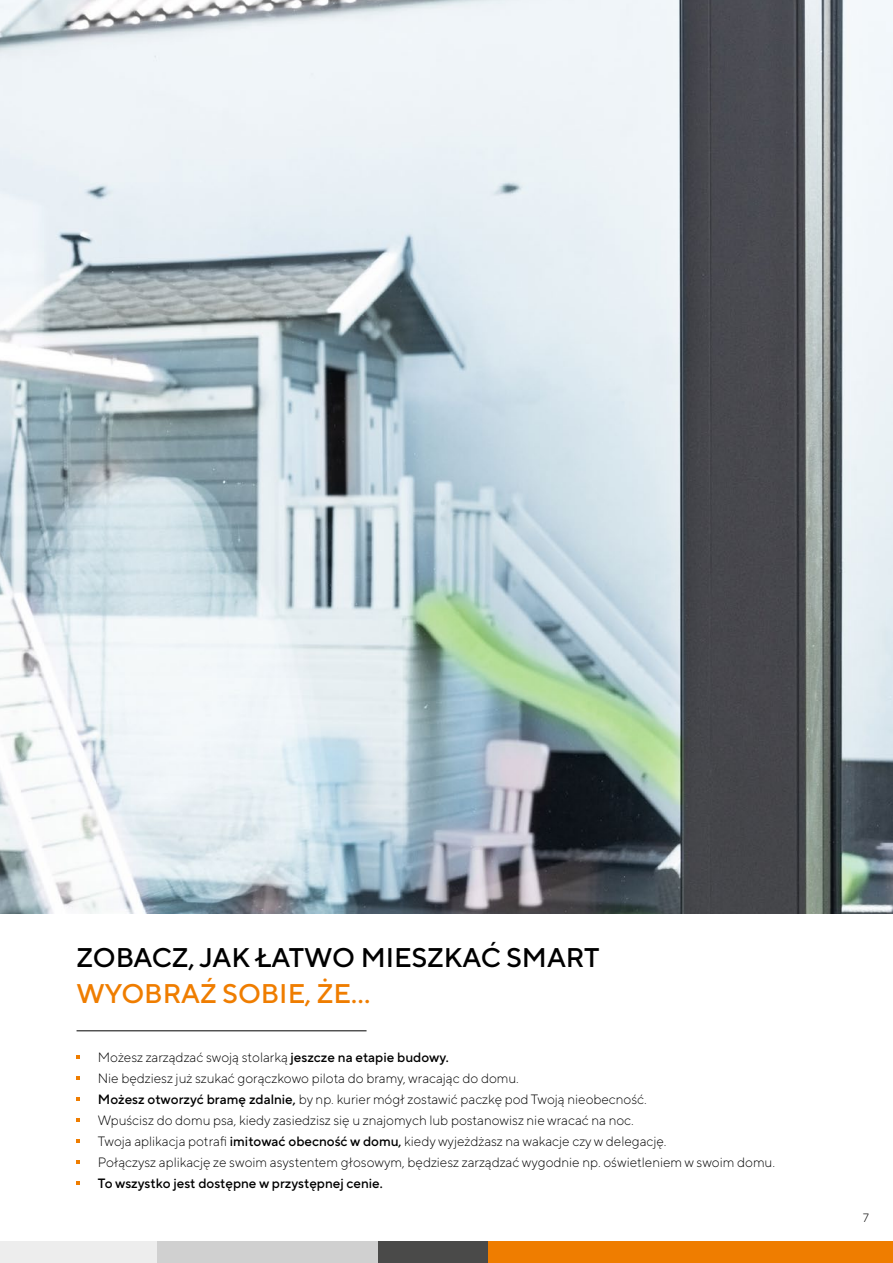
<style>
.page{position:relative;width:893px;height:1263px;background:#fff}
.page>*{position:absolute;margin:0;border:0;box-sizing:border-box;transform-origin:0 0}
.t1{font:500 27px "TT Norms Pro";color:#000}
.t2{font:500 27px "TT Norms Pro";color:#ef7d00}
.t3{font:300 13.5px/21px "TT Norms Pro";color:#000}
.t4{font:500 13.5px "TT Norms Pro";color:#000}
.t5{font:300 12px "TT Norms Pro";color:#000}
.s1{font-weight:500}
</style>
<div class="page">
<img style="left:0;top:0;width:893px;height:914px">
<div style="left:0;top:1242px;width:157px;height:21px;background:#ededed"></div>
<div style="left:157px;top:1242px;width:221px;height:21px;background:#d0d0d0"></div>
<div style="left:378px;top:1242px;width:111px;height:21px;background:#4a4a49"></div>
<div style="left:489px;top:1242px;width:404px;height:21px;background:#ef7d00"></div>
<svg style="left:77px;top:1055px;width:3px;height:4px"></svg>
<svg style="left:77px;top:1076px;width:3px;height:4px"></svg>
<svg style="left:77px;top:1097px;width:3px;height:4px"></svg>
<svg style="left:77px;top:1118px;width:3px;height:4px"></svg>
<svg style="left:77px;top:1139px;width:3px;height:4px"></svg>
<svg style="left:77px;top:1160px;width:3px;height:4px"></svg>
<svg style="left:77px;top:1181px;width:3px;height:4px"></svg>
<hr style="left:77px;top:1030px;width:290px;height:1px;background:#000">
<h1 class="t1" style="left:77px;top:940px;width:524px">ZOBACZ, JAK ŁATWO MIESZKAĆ SMART</h1>
<h1 class="t2" style="left:77px;top:976px;width:295px">WYOBRAŹ SOBIE, ŻE…</h1>
<p class="t3" style="left:98px;top:1046px;width:679px">Możesz zarządzać swoją stolarką <span class="s1">jeszcze na etapie budowy.<br></span>Nie będziesz już szukać gorączkowo pilota do bramy, wracając do domu.<br><span class="s1">Możesz otworzyć bramę zdalnie,</span> by np. kurier mógł zostawić paczkę pod Twoją nieobecność.<br>Wpuścisz do domu psa, kiedy zasiedzisz się u znajomych lub postanowisz nie wracać na noc.<br>Twoja aplikacja potrafi <span class="s1">imitować obecność w domu,</span> kiedy wyjeżdżasz na wakacje czy w delegację.<br>Połączysz aplikację ze swoim asystentem głosowym, będziesz zarządzać wygodnie np. oświetleniem w swoim domu.</p>
<p class="t4" style="left:98px;top:1174px;width:286px">To wszystko jest dostępne w przystępnej cenie.</p>
<p class="t5" style="left:863px;top:1210px;width:7px">7</p>
</div>
